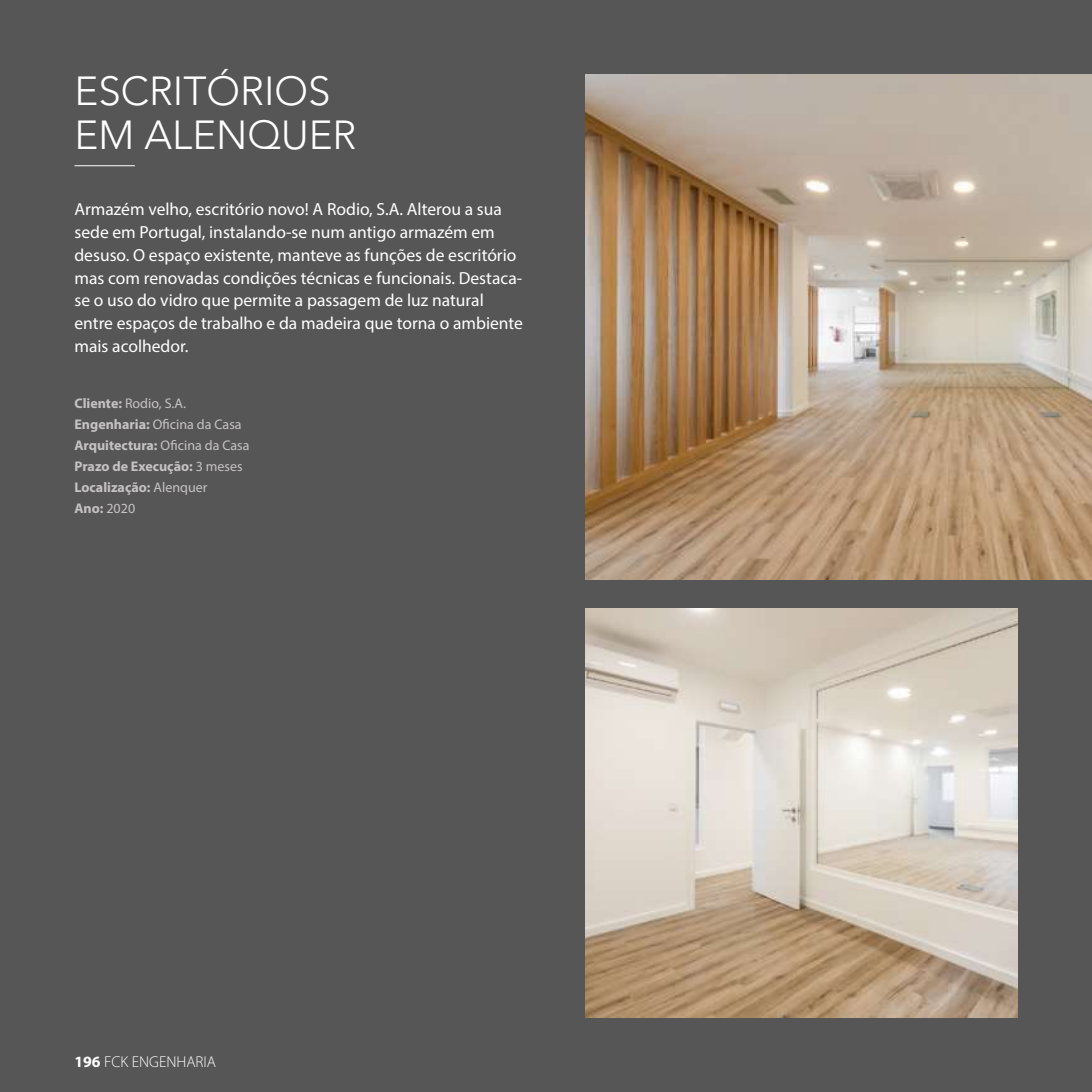
<style>
.page{position:relative;width:1092px;height:1092px;background:#fff}
.page>*{position:absolute;margin:0;border:0;box-sizing:border-box;transform-origin:0 0}
.t1{font:300 40.25px/43.8px "Avenir LT Std";color:#fff}
.t2{font:17.5px/22.8px "Myriad Pro";color:#fff}
.t3{font:300 15.75px "Myriad Pro";color:#fff}
.t4{font:700 14px/21px "Myriad Pro";color:#c5c2c3}
.s1{font-weight:400}
.s2{font-weight:700}
</style>
<div class="page">
<div style="left:0;top:0;width:1091px;height:1091px;background:#575657"></div>
<hr style="left:74px;top:165px;width:61px;height:1px;background:#fff">
<img style="left:585px;top:609px;width:432px;height:408px">
<img style="left:585px;top:74px;width:506px;height:505px">
<h1 class="t1" style="left:74px;top:69px;width:283px">ESCRITÓRIOS<br>EM ALENQUER</h1>
<p class="t2" style="left:74px;top:198px;width:450px">Armazém velho, escritório novo! A Rodio, S.A. Alterou a sua sede em Portugal, instalando-se num antigo armazém em desuso. O espaço existente, manteve as funções de escritório mas com renovadas condições técnicas e funcionais. Destaca&shy;se o uso do vidro que permite a passagem de luz natural entre espaços de trabalho e da madeira que torna o ambiente mais acolhedor.</p>
<p class="t4" style="left:74px;top:392px;width:176px">Cliente: <span class="s1">Rodio, S.A.<br></span>Engenharia: <span class="s1">Oficina da Casa<br></span>Arquitectura: <span class="s1">Oficina da Casa<br></span>Prazo de Execução: <span class="s1">3 meses<br></span>Localização: <span class="s1">Alenquer<br></span>Ano: <span class="s1">2020</span></p>
<p class="t3" style="left:74px;top:1052px;width:143px"><span class="s2">196</span> FCK ENGENHARIA</p>
</div>
